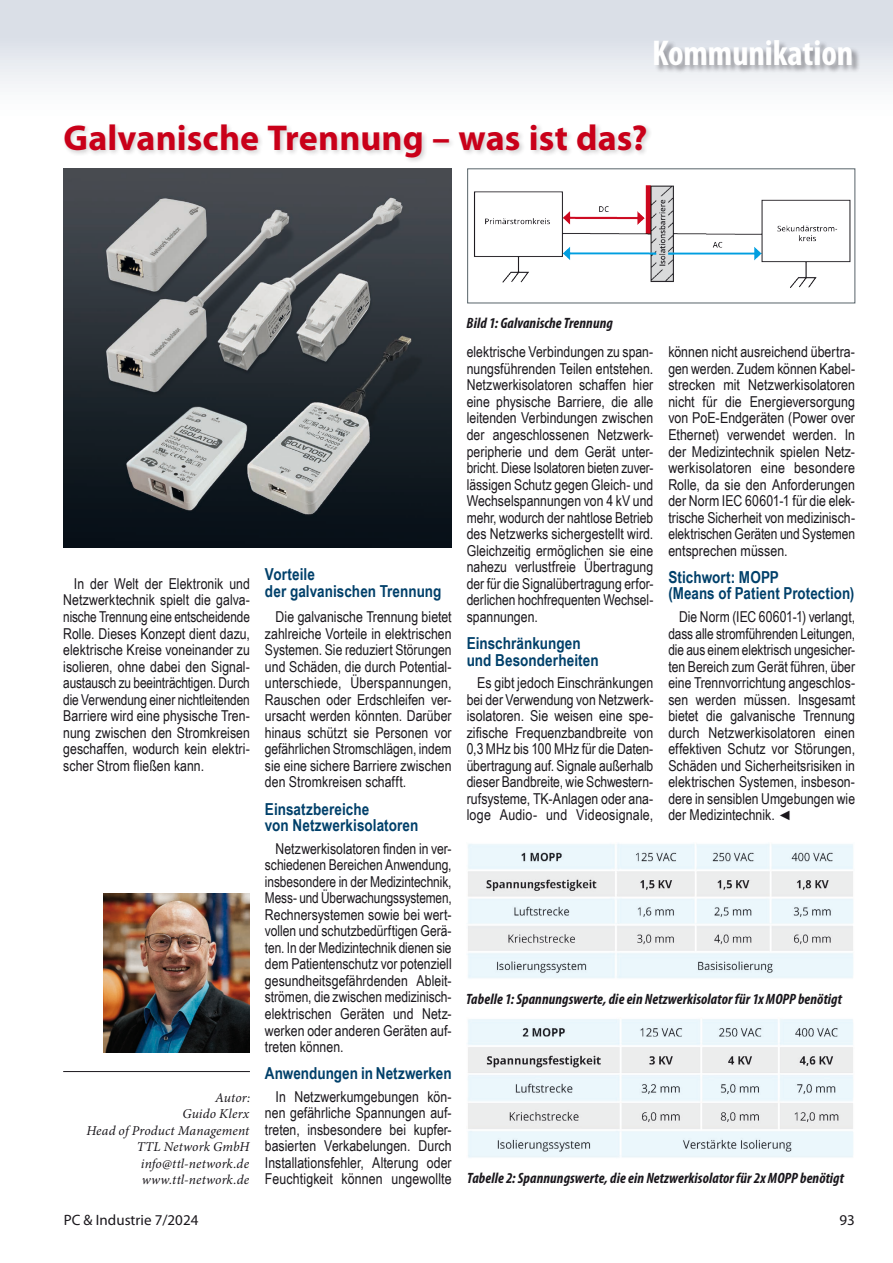
<style>
.page{position:relative;width:893px;height:1263px;background:#fff}
.page>*{position:absolute;margin:0;border:0;box-sizing:border-box;transform-origin:0 0}
.t1{font:700 36px "Myriad Pro";color:#c90019}
.t2{font:700 condensed 36px "Myriad Pro";letter-spacing:-.005em;color:#fff}
.t3{font:700 16.5px/16.5px "Arial Narrow";letter-spacing:.005em;color:#00406a}
.t4{font:15px/16.5px "Arial Narrow";color:#1a171c;text-align:justify}
.t5{font:italic 700 condensed 15px "Myriad Pro";letter-spacing:.005em;color:#1a171c}
.t6{font:15px "Myriad Pro";color:#1a171c}
.t7{font:italic 13.5px/16.5px "Minion Pro";letter-spacing:.01em;color:#1a171c;text-align:right}
.s1{font-family:"Arial";font-style:italic;font-size:13.5px}
</style>
<div class="page">
<div style="left:0;top:0;width:893px;height:128px;background:linear-gradient(to bottom,#d2d8e2,#fff)"></div>
<div style="left:654px;top:41px;width:207px;height:33px;background:#1a171c;opacity:.4"></div>
<hr style="left:63px;top:1071px;width:187px;height:1px;background:#1a171c">
<div style="left:63px;top:123px;width:589px;height:41px;background:#1a171c;opacity:.2"></div>
<img style="left:63px;top:169px;width:389px;height:378px">
<img style="left:474px;top:185px;width:377px;height:103px">
<img style="left:467px;top:843px;width:386px;height:136px">
<img style="left:467px;top:1019px;width:386px;height:139px">
<img style="left:104px;top:894px;width:146px;height:159px">
<h1 class="t2" style="left:652px;top:30px;width:203px">Kommunikation</h1>
<h1 class="t1" style="left:63px;top:114px;width:585px">Galvanische Trennung – was ist das?</h1>
<p class="t5" style="left:467px;top:313px;width:148px">Bild 1: Galvanische Trennung</p>
<p class="t4" style="left:63px;top:575px;width:188px;text-indent:11px">In der Welt der Elektronik und Netzwerktechnik spielt die galva&shy;nische Trennung eine entscheidende Rolle. Dieses Konzept dient dazu, elektrische Kreise voneinander zu isolieren, ohne dabei den Signal&shy;austausch zu beeinträchtigen. Durch die Verwendung einer nichtleitenden Barriere wird eine physische Tren&shy;nung zwischen den Stromkreisen geschaffen, wodurch kein elektri&shy;scher Strom fließen kann.</p>
<p class="t3" style="left:265px;top:565px;width:178px">Vorteile<br>der galvanischen Trennung</p>
<p class="t4" style="left:265px;top:608px;width:188px;text-indent:11px">Die galvanische Trennung bietet zahlreiche Vorteile in elektrischen Systemen. Sie reduziert Störungen und Schäden, die durch Potential&shy;unterschiede, Überspannungen, Rauschen oder Erdschleifen ver&shy;ursacht werden könnten. Darüber hinaus schützt sie Personen vor gefährlichen Stromschlägen, indem sie eine sichere Barriere zwischen den Stromkreisen schafft.</p>
<p class="t3" style="left:265px;top:800px;width:155px">Einsatzbereiche<br>von Netzwerkisolatoren</p>
<p class="t4" style="left:265px;top:839px;width:188px;text-indent:11px">Netzwerkisolatoren finden in ver&shy;schiedenen Bereichen Anwendung, insbesondere in der Medizintechnik, Mess- und Überwachungssystemen, Rechnersystemen sowie bei wert&shy;vollen und schutzbedürftigen Gerä&shy;ten. In der Medizintechnik dienen sie dem Patientenschutz vor potenziell gesundheitsgefährdenden Ableit&shy;strömen, die zwischen medizinisch&shy;elektrischen Geräten und Netz&shy;werken oder anderen Geräten auf&shy;treten können.</p>
<p class="t3" style="left:265px;top:1064px;width:188px">Anwendungen in Netzwerken</p>
<p class="t4" style="left:265px;top:1087px;width:188px;text-indent:11px">In Netzwerkumgebungen kön&shy;nen gefährliche Spannungen auf&shy;treten, insbesondere bei kupfer&shy;basierten Verkabelungen. Durch Installationsfehler, Alterung oder Feuchtigkeit können ungewollte</p>
<p class="t7" style="left:86px;top:1089px;width:165px">Autor:<br>Guido Klerx<br>Head of Product Management<br>TTL Network GmbH info@ttl-network.de www.ttl-network.de</p>
<p class="t4" style="left:467px;top:343px;width:188px">elektrische Verbindungen zu span&shy;nungsführenden Teilen entstehen.<br>Netzwerkisolatoren schaffen hier eine physische Barriere, die alle leitenden Verbindungen zwischen der angeschlossenen Netzwerk&shy;peripherie und dem Gerät unter&shy;bricht. Diese Isolatoren bieten zuver&shy;lässigen Schutz gegen Gleich- und Wechselspannungen von 4 kV und mehr, wodurch der nahtlose Betrieb des Netzwerks sichergestellt wird.<br>Gleichzeitig ermöglichen sie eine nahezu verlustfreie Übertragung der für die Signalübertragung erfor&shy;derlichen hochfrequenten Wechsel&shy;spannungen.</p>
<p class="t3" style="left:467px;top:634px;width:134px">Einschränkungen und Besonderheiten</p>
<p class="t4" style="left:467px;top:674px;width:188px;text-indent:11px">Es gibt jedoch Einschränkungen bei der Verwendung von Netzwerk&shy;isolatoren. Sie weisen eine spe&shy;zifische Frequenzbandbreite von 0,3 MHz bis 100 MHz für die Daten&shy;übertragung auf. Signale außerhalb dieser Bandbreite, wie Schwestern&shy;rufsysteme, TK-Anlagen oder ana&shy;loge Audio- und Videosignale,</p>
<p class="t4" style="left:668px;top:343px;width:188px">können nicht ausreichend übertra&shy;gen werden. Zudem können Kabel&shy;strecken mit Netzwerkisolatoren nicht für die Energieversorgung von PoE-Endgeräten (Power over Ethernet) verwendet werden. In der Medizintechnik spielen Netz&shy;werkisolatoren eine besondere Rolle, da sie den Anforderungen der Norm IEC 60601-1 für die elek&shy;trische Sicherheit von medizinisch&shy;elektrischen Geräten und Systemen entsprechen müssen.</p>
<p class="t3" style="left:668px;top:568px;width:188px">Stichwort: MOPP<br>(Means of Patient Protection)</p>
<p class="t4" style="left:668px;top:608px;width:188px;text-indent:11px">Die Norm (IEC 60601-1) verlangt, dass alle stromführenden Leitungen, die aus einem elektrisch ungesicher&shy;ten Bereich zum Gerät führen, über eine Trennvorrichtung angeschlos&shy;sen werden müssen. Insgesamt bietet die galvanische Trennung durch Netzwerkisolatoren einen effektiven Schutz vor Störungen, Schäden und Sicherheitsrisiken in elektrischen Systemen, insbeson&shy;dere in sensiblen Umgebungen wie der Medizintechnik. <span class="s1">◄</span></p>
<p class="t5" style="left:466px;top:989px;width:377px">Tabelle 1: Spannungswerte, die ein Netzwerkisolator für 1x MOPP benötigt</p>
<p class="t5" style="left:467px;top:1169px;width:378px">Tabelle 2: Spannungswerte, die ein Netzwerkisolator für 2x MOPP benötigt</p>
<p class="t6" style="left:64px;top:1210px;width:136px">PC &amp; Industrie 7/2024</p>
<p class="t6" style="left:839px;top:1210px;width:17px">93</p>
</div>
